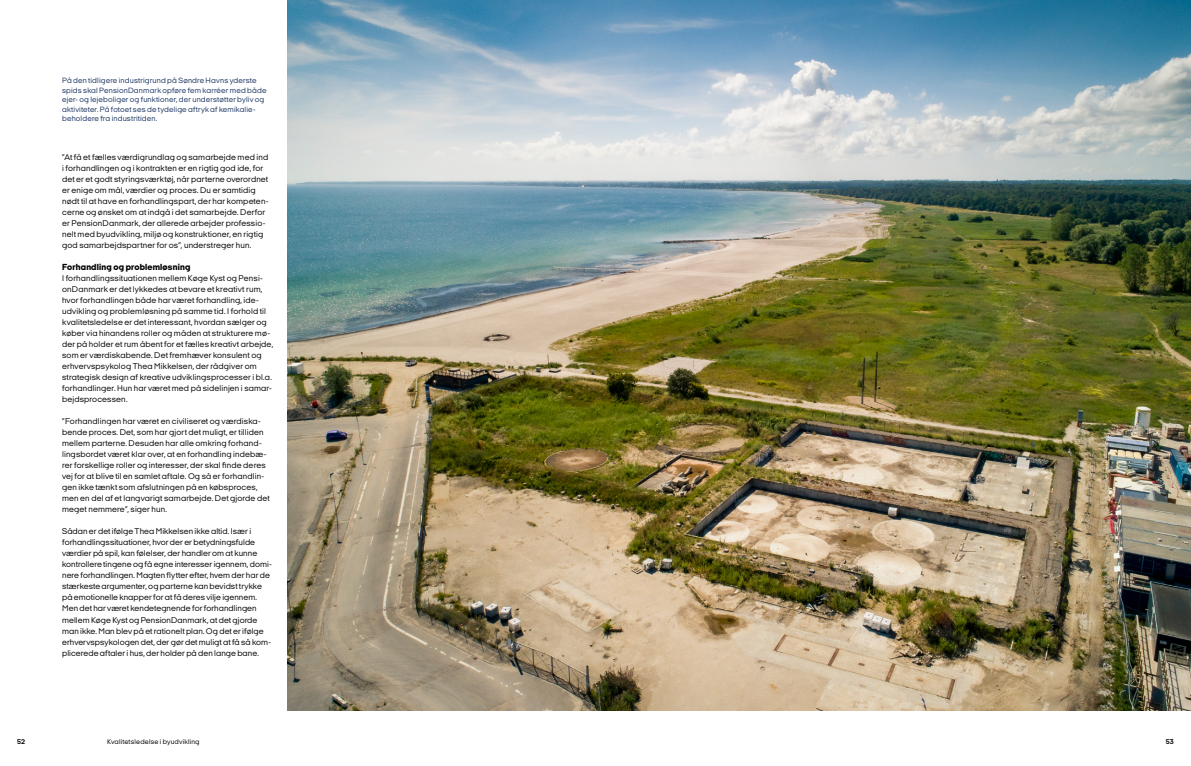
<style>
.page{position:relative;width:1191px;height:766px;background:#fff}
.page>*{position:absolute;margin:0;border:0;box-sizing:border-box;transform-origin:0 0}
.t1{font:800 9px "Italian Plate No Two Exp";letter-spacing:.015em;color:#000}
.t2{font:8.5px/11px "Italian Plate No Two Exp";letter-spacing:.015em;color:#000}
.t3{font:7.8px/9.5px "Italian Plate No Two Exp";letter-spacing:.02em;color:#1a3461}
.t4{font:7px "Italian Plate No Two Exp";letter-spacing:.025em;color:#000}
.t5{font:700 7px "Italian Plate No Two Exp";color:#000}
</style>
<div class="page">
<img style="left:287px;top:0;width:904px;height:710px">
<p class="t3" style="left:62px;top:76px;width:206px">På den tidligere industrigrund på Søndre Havns yderste spids skal PensionDanmark opføre fem karréer med både ejer- og lejeboliger og funktioner, der understøtter byliv og aktiviteter. På fotoet ses de tydelige aftryk af kemikalie&shy;beholdere fra industritiden.</p>
<p class="t2" style="left:62px;top:152px;width:208px">”At få et fælles værdigrundlag og samarbejde med ind i forhandlingen og i kontrakten er en rigtig god ide, for det er et godt styringsværktøj, når parterne overordnet er enige om mål, værdier og proces. Du er samtidig nødt til at have en forhandlingspart, der har kompeten&shy;cerne og ønsket om at indgå i det samarbejde. Derfor er PensionDanmark, der allerede arbejder professio&shy;nelt med byudvikling, miljø og konstruktioner, en rigtig god samarbejdspartner for os”, understreger hun.</p>
<p class="t1" style="left:62px;top:262px;width:130px">Forhandling og problemløsning</p>
<p class="t2" style="left:62px;top:273px;width:213px">I forhandlingssituationen mellem Køge Kyst og Pensi&shy;onDanmark er det lykkedes at bevare et kreativt rum, hvor forhandlingen både har været forhandling, ide&shy;udvikling og problemløsning på samme tid. I forhold til kvalitetsledelse er det interessant, hvordan sælger og køber via hinandens roller og måden at strukturere mø&shy;der på holder et rum åbent for et fælles kreativt arbejde, som er værdiskabende. Det fremhæver konsulent og erhvervspsykolog Thea Mikkelsen, der rådgiver om strategisk design af kreative udviklingsprocesser i bl.a. forhandlinger. Hun har været med på sidelinjen i samar&shy;bejdsprocessen.</p>
<p class="t2" style="left:62px;top:416px;width:209px">”Forhandlingen har været en civiliseret og værdiska&shy;bende proces. Det, som har gjort det muligt, er tilliden mellem parterne. Desuden har alle omkring forhand&shy;lingsbordet været klar over, at en forhandling indebæ&shy;rer forskellige roller og interesser, der skal finde deres vej for at blive til en samlet aftale. Og så er forhandlin&shy;gen ikke tænkt som afslutningen på en købsproces, men en del af et langvarigt samarbejde. Det gjorde det meget nemmere”, siger hun.</p>
<p class="t2" style="left:62px;top:526px;width:211px">Sådan er det ifølge Thea Mikkelsen ikke altid. Især i forhandlingssituationer, hvor der er betydningsfulde værdier på spil, kan følelser, der handler om at kunne kontrollere tingene og få egne interesser igennem, domi&shy;nere forhandlingen. Magten flytter efter, hvem der har de stærkeste argumenter, og parterne kan bevidst trykke på emotionelle knapper for at få deres vilje igennem.<br>Men det har været kendetegnende for forhandlingen mellem Køge Kyst og PensionDanmark, at det gjorde man ikke. Man blev på et rationelt plan. Og det er ifølge erhvervspsykologen det, der gør det muligt at få så kom&shy;plicerede aftaler i hus, der holder på den lange bane.</p>
<p class="t5" style="left:17px;top:737px;width:10px">52</p>
<p class="t4" style="left:107px;top:737px;width:94px">Kvalitetsledelse i byudvikling</p>
<p class="t5" style="left:1166px;top:737px;width:10px">53</p>
</div>
